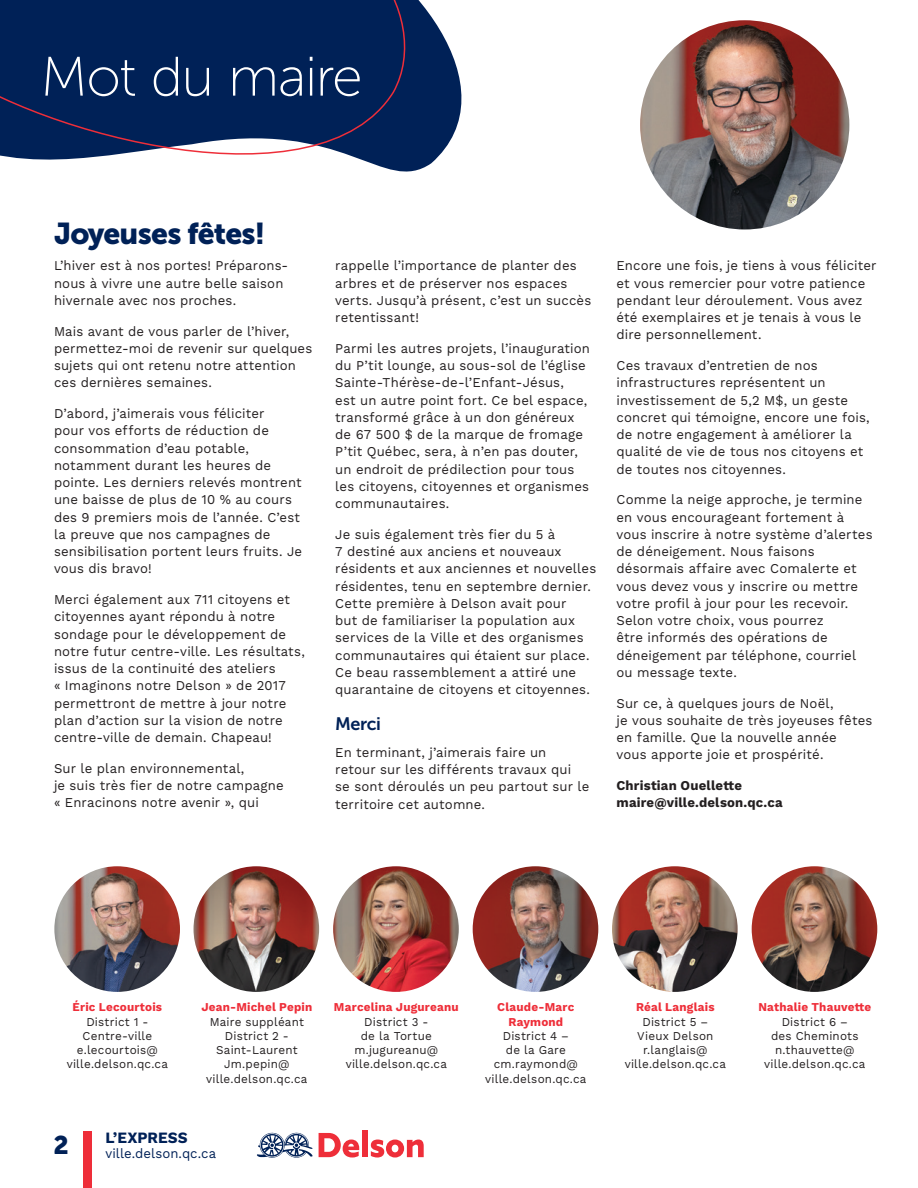
<style>
.page{position:relative;width:918px;height:1188px;background:#fff}
.page>*{position:absolute;margin:0;border:0;box-sizing:border-box;transform-origin:0 0}
.Section{font:55.5px "Museo Sans 100";letter-spacing:-.025em;color:#fff}
.Sous-titre{font:30px "Museo Sans 900";letter-spacing:-.03em;color:#002157}
.t1{font:25.5px "Museo Sans 900";color:#002157}
.Sous-titre-2{font:18px "Museo Sans 700";letter-spacing:-.025em;color:#002157}
.t2{font:700 15.75px "Work Sans";color:#002157}
.Texte_NJ{font:13.5px/17.2px "Work Sans";letter-spacing:.01em;color:#231f20}
.Texte_NJ-2{font:700 13.5px/17.2px "Work Sans";letter-spacing:.015em;color:#231f20}
.t3{font:13.5px "Work Sans";letter-spacing:.005em;color:#002157}
.Texte{font:12px/14.2px "Work Sans";letter-spacing:.015em;color:#231f20;text-align:center}
.s1{font-weight:700;color:#ee2e39}
</style>
<div class="page">
<svg style="left:415px;top:0;width:47px;height:171px;fill:#002157"></svg>
<svg style="left:0;top:0;width:415px;height:172px;background:#1f3a69"></svg>
<img style="left:640px;top:20px;width:209px;height:210px;border-radius:105px">
<div style="left:83px;top:1131px;width:9px;height:57px;background:#ee2e39"></div>
<svg style="left:257px;top:1132px;width:56px;height:26px"></svg>
<svg style="left:319px;top:1133px;width:40px;height:25px"></svg>
<div style="left:362px;top:1131px;width:6px;height:26px;background:#ee2e39"></div>
<svg style="left:371px;top:1140px;width:53px;height:18px"></svg>
<img style="left:54px;top:866px;width:126px;height:126px;border-radius:63px">
<img style="left:194px;top:866px;width:125px;height:126px;border-radius:63px">
<img style="left:333px;top:866px;width:126px;height:126px;border-radius:63px">
<img style="left:473px;top:866px;width:125px;height:126px;border-radius:63px">
<img style="left:612px;top:866px;width:126px;height:126px;border-radius:63px">
<img style="left:752px;top:866px;width:125px;height:126px;border-radius:63px">
<p class="Section" style="left:40px;top:47px;width:324px">Mot du maire</p>
<p class="Sous-titre" style="left:54px;top:216px;width:213px">Joyeuses fêtes!</p>
<p class="Texte_NJ" style="left:54px;top:258px;width:236px">L’hiver est à nos portes! Préparons&shy;nous à vivre une autre belle saison hivernale avec nos proches.</p>
<p class="Texte_NJ" style="left:54px;top:323px;width:260px">Mais avant de vous parler de l’hiver, permettez-moi de revenir sur quelques sujets qui ont retenu notre attention ces dernières semaines.</p>
<p class="Texte_NJ" style="left:54px;top:405px;width:250px">D’abord, j’aimerais vous féliciter<br>pour vos efforts de réduction de consommation d’eau potable, notamment durant les heures de pointe. Les derniers relevés montrent une baisse de plus de 10 % au cours des 9 premiers mois de l’année. C’est la preuve que nos campagnes de sensibilisation portent leurs fruits. Je vous dis bravo!</p>
<p class="Texte_NJ" style="left:54px;top:591px;width:252px">Merci également aux 711 citoyens et citoyennes ayant répondu à notre sondage pour le développement de notre futur centre-ville. Les résultats, issus de la continuité des ateliers<br>« Imaginons notre Delson » de 2017 permettront de mettre à jour notre plan d’action sur la vision de notre centre-ville de demain. Chapeau!</p>
<p class="Texte_NJ" style="left:54px;top:760px;width:231px">Sur le plan environnemental,<br>je suis très fier de notre campagne « Enracinons notre avenir », qui</p>
<p class="Texte_NJ" style="left:335px;top:258px;width:258px">rappelle l’importance de planter des arbres et de préserver nos espaces verts. Jusqu’à présent, c’est un succès retentissant!</p>
<p class="Texte_NJ" style="left:335px;top:340px;width:256px">Parmi les autres projets, l’inauguration du P’tit lounge, au sous-sol de l’église Sainte-Thérèse-de-l’Enfant-Jésus,<br>est un autre point fort. Ce bel espace, transformé grâce à un don généreux de 67 500 $ de la marque de fromage P’tit Québec, sera, à n’en pas douter, un endroit de prédilection pour tous les citoyens, citoyennes et organismes communautaires.</p>
<p class="Texte_NJ" style="left:335px;top:526px;width:263px">Je suis également très fier du 5 à<br>7 destiné aux anciens et nouveaux résidents et aux anciennes et nouvelles résidentes, tenu en septembre dernier.<br>Cette première à Delson avait pour<br>but de familiariser la population aux services de la Ville et des organismes communautaires qui étaient sur place.<br>Ce beau rassemblement a attiré une quarantaine de citoyens et citoyennes.</p>
<p class="Sous-titre-2" style="left:335px;top:714px;width:47px">Merci</p>
<p class="Texte_NJ" style="left:335px;top:744px;width:256px">En terminant, j’aimerais faire un retour sur les différents travaux qui<br>se sont déroulés un peu partout sur le territoire cet automne.</p>
<p class="Texte_NJ" style="left:616px;top:258px;width:262px">Encore une fois, je tiens à vous féliciter et vous remercier pour votre patience pendant leur déroulement. Vous avez été exemplaires et je tenais à vous le dire personnellement.</p>
<p class="Texte_NJ" style="left:616px;top:357px;width:255px">Ces travaux d’entretien de nos infrastructures représentent un investissement de 5,2 M$, un geste concret qui témoigne, encore une fois, de notre engagement à améliorer la qualité de vie de tous nos citoyens et de toutes nos citoyennes.</p>
<p class="Texte_NJ" style="left:616px;top:492px;width:258px">Comme la neige approche, je termine en vous encourageant fortement à vous inscrire à notre système d’alertes de déneigement. Nous faisons désormais affaire avec Comalerte et vous devez vous y inscrire ou mettre votre profil à jour pour les recevoir.<br>Selon votre choix, vous pourrez<br>être informés des opérations de déneigement par téléphone, courriel ou message texte.</p>
<p class="Texte_NJ" style="left:616px;top:695px;width:257px">Sur ce, à quelques jours de Noël,<br>je vous souhaite de très joyeuses fêtes en famille. Que la nouvelle année<br>vous apporte joie et prospérité.</p>
<p class="Texte_NJ-2" style="left:616px;top:778px;width:168px">Christian Ouellette maire@ville.delson.qc.ca</p>
<p class="Texte" style="left:67px;top:1001px;width:103px"><span class="s1">Éric Lecourtois<br></span>District 1 -<br>Centre-ville e.lecourtois@ ville.delson.qc.ca</p>
<p class="Texte" style="left:201px;top:1001px;width:112px"><span class="s1">Jean-Michel Pepin<br></span>Maire suppléant<br>District 2 -<br>Saint-Laurent<br>Jm.pepin@ ville.delson.qc.ca</p>
<p class="Texte" style="left:334px;top:1001px;width:126px"><span class="s1">Marcelina Jugureanu<br></span>District 3 -<br>de la Tortue m.jugureanu@ ville.delson.qc.ca</p>
<p class="Texte" style="left:485px;top:1001px;width:103px"><span class="s1">Claude-Marc<br>Raymond<br></span>District 4 –<br>de la Gare cm.raymond@ ville.delson.qc.ca</p>
<p class="Texte" style="left:625px;top:1001px;width:103px"><span class="s1">Réal Langlais<br></span>District 5 –<br>Vieux Delson r.langlais@ ville.delson.qc.ca</p>
<p class="Texte" style="left:758px;top:1001px;width:115px"><span class="s1">Nathalie Thauvette<br></span>District 6 –<br>des Cheminots n.thauvette@ ville.delson.qc.ca</p>
<h3 class="t1" style="left:54px;top:1130px;width:17px">2</h3>
<p class="t2" style="left:105px;top:1128px;width:84px">L’EXPRESS</p>
<p class="t3" style="left:105px;top:1145px;width:112px">ville.delson.qc.ca</p>
</div>
